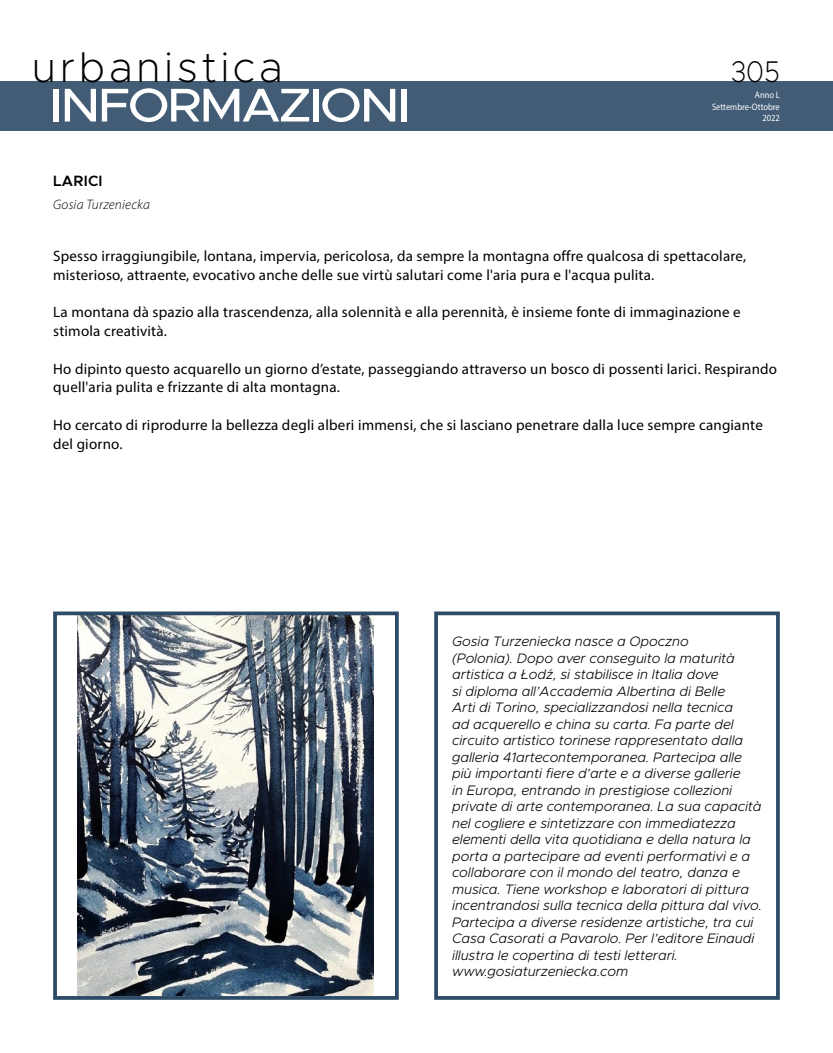
<style>
.page{position:relative;width:833px;height:1053px;background:#fff}
.page>*{position:absolute;margin:0;border:0;box-sizing:border-box;transform-origin:0 0}
.t1{font:500 47.5px "Metropolis";letter-spacing:-.05em;color:#fff;scale:1.1 1}
.t2{font:200 42.5px "Metropolis";letter-spacing:.09em;color:#000}
.t3{font:200 30px "Metropolis";color:#000;scale:.9 1}
.t4{font:15px/18.8px "Myriad Pro";letter-spacing:.015em;color:#000}
.t5{font:600 15px "Metropolis";letter-spacing:.015em;color:#000}
.t6{font:italic 300 13.75px/16.5px "Metropolis";letter-spacing:-.005em;color:#000}
.t7{font:italic 300 13.75px "Myriad Pro";letter-spacing:.015em;color:#000}
.t8{font:9.38px/11.2px "Myriad Pro";color:#fff;text-align:right;scale:.9 1}
</style>
<div class="page">
<div style="left:0;top:81px;width:833px;height:50px;background:#425c76"></div>
<img style="left:78px;top:616px;width:296px;height:378px">
<div style="left:53px;top:611px;width:346px;height:388px;border:4px solid #2d4a67"></div>
<div style="left:434px;top:611px;width:346px;height:388px;border:4px solid #2d4a67"></div>
<h2 class="t2" style="left:32px;top:40px;width:253px">urbanistica</h2>
<h3 class="t3" style="left:731px;top:53px;width:56px">305</h3>
<p class="t8" style="left:712px;top:89px;width:77px">Anno L<br>Settembre-Ottobre<br>2022</p>
<h1 class="t1" style="left:50px;top:75px;width:329px">INFORMAZIONI</h1>
<p class="t5" style="left:53px;top:171px;width:51px">LARICI</p>
<p class="t7" style="left:53px;top:196px;width:98px">Gosia Turzeniecka</p>
<p class="t4" style="left:53px;top:246px;width:694px">Spesso irraggiungibile, lontana, impervia, pericolosa, da sempre la montagna offre qualcosa di spettacolare, misterioso, attraente, evocativo anche delle sue virtù salutari come l'aria pura e l'acqua pulita.</p>
<p class="t4" style="left:53px;top:302px;width:689px">La montana dà spazio alla trascendenza, alla solennità e alla perennità, è insieme fonte di immaginazione e stimola creatività.</p>
<p class="t4" style="left:53px;top:359px;width:725px">Ho dipinto questo acquarello un giorno d’estate, passeggiando attraverso un bosco di possenti larici. Respirando quell'aria pulita e frizzante di alta montagna.</p>
<p class="t4" style="left:53px;top:415px;width:711px">Ho cercato di riprodurre la bellezza degli alberi immensi, che si lasciano penetrare dalla luce sempre cangiante del giorno.</p>
<p class="t6" style="left:452px;top:633px;width:311px">Gosia Turzeniecka nasce a Opoczno<br>(Polonia). Dopo aver conseguito la maturità artistica a Łodź, si stabilisce in Italia dove<br>si diploma all’Accademia Albertina di Belle<br>Arti di Torino, specializzandosi nella tecnica<br>ad acquerello e china su carta. Fa parte del circuito artistico torinese rappresentato dalla galleria 41artecontemporanea. Partecipa alle più importanti fiere d’arte e a diverse gallerie<br>in Europa, entrando in prestigiose collezioni private di arte contemporanea. La sua capacità nel cogliere e sintetizzare con immediatezza elementi della vita quotidiana e della natura la porta a partecipare ad eventi performativi e a collaborare con il mondo del teatro, danza e musica. Tiene workshop e laboratori di pittura incentrandosi sulla tecnica della pittura dal vivo.<br>Partecipa a diverse residenze artistiche, tra cui Casa Casorati a Pavarolo. Per l’editore Einaudi illustra le copertina di testi letterari. www.gosiaturzeniecka.com</p>
</div>
